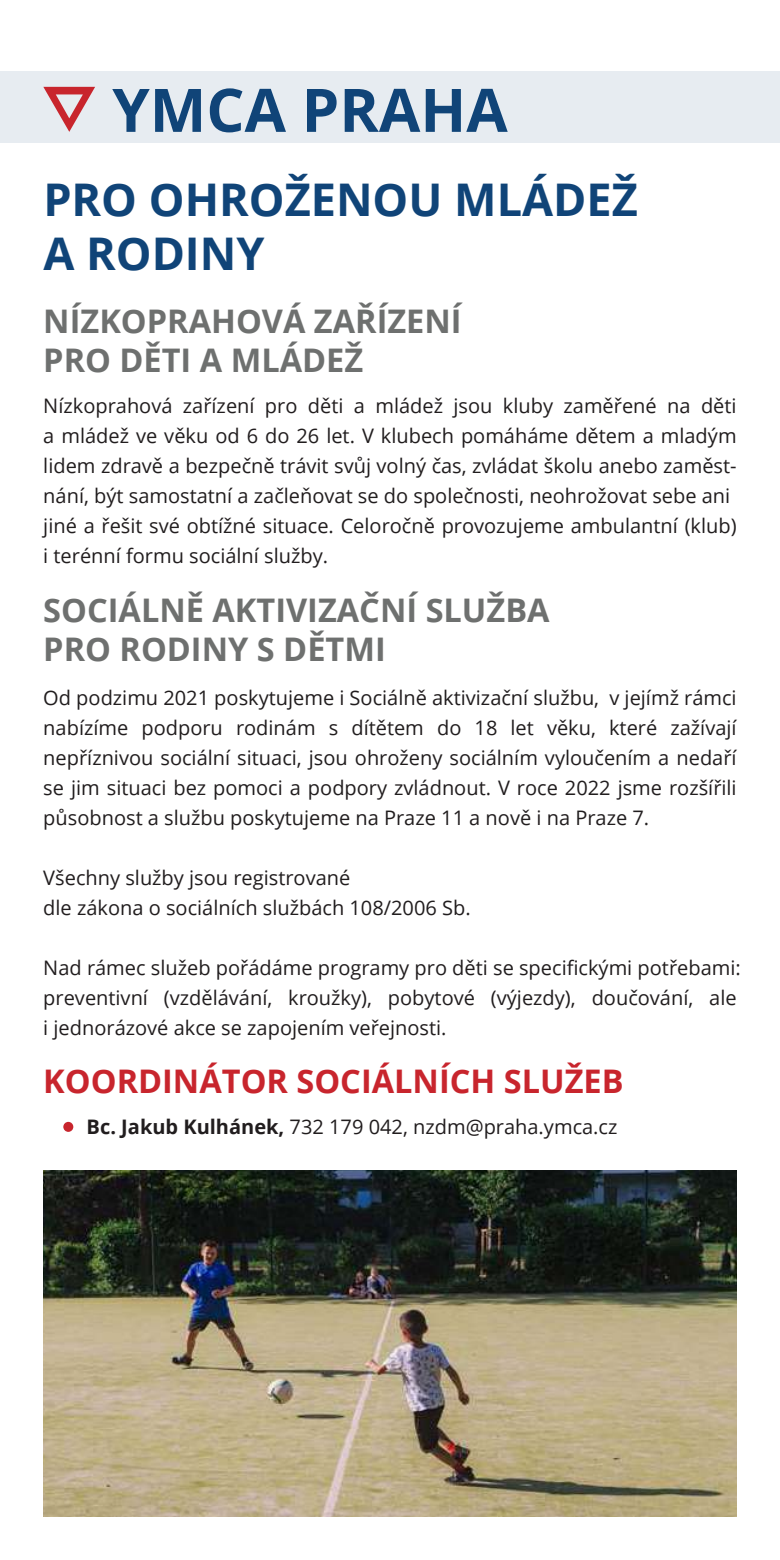
<style>
.page{position:relative;width:780px;height:1560px;background:#fff}
.page>*{position:absolute;margin:0;border:0;box-sizing:border-box;transform-origin:0 0}
.t1{font:700 60px "Open Sans";color:#104478}
.t2{font:700 45px/54px "Open Sans";color:#104478}
.t3{font:700 32.5px/39px "Open Sans";color:#6e706f}
.t4{font:700 32.5px "Open Sans";color:#c8252d}
.t5{font:20px/30px "Open Sans";color:#211d1e}
.s1{font-weight:700}
</style>
<div class="page">
<div style="left:0;top:71px;width:780px;height:71px;background:#e7ecf1"></div>
<svg style="left:43px;top:87px;width:52px;height:45px"></svg>
<div style="left:63px;top:1121px;width:10px;height:10px;background:#c8252d;border-radius:50%"></div>
<img style="left:43px;top:1170px;width:693px;height:346px">
<h1 class="t1" style="left:112px;top:68px;width:397px">YMCA PRAHA</h1>
<h2 class="t2" style="left:43px;top:172px;width:596px">PRO OHROŽENOU MLÁDEŽ<br>A RODINY</h2>
<h3 class="t3" style="left:43px;top:301px;width:420px">NÍZKOPRAHOVÁ ZAŘÍZENÍ<br>PRO DĚTI A MLÁDEŽ</h3>
<p class="t5" style="left:43px;top:390px;width:694px">Nízkoprahová zařízení pro děti a mládež jsou kluby zaměřené na děti a mládež ve věku od 6 do 26 let. V klubech pomáháme dětem a mladým lidem zdravě a bezpečně trávit svůj volný čas, zvládat školu anebo zaměst&shy;nání, být samostatní a začleňovat se do společnosti, neohrožovat sebe ani jiné a řešit své obtížné situace. Celoročně provozujeme ambulantní (klub) i terénní formu sociální služby.</p>
<h3 class="t3" style="left:43px;top:590px;width:508px">SOCIÁLNĚ AKTIVIZAČNÍ SLUŽBA<br>PRO RODINY S DĚTMI</h3>
<p class="t5" style="left:43px;top:681px;width:694px;text-align:justify">Od podzimu 2021 poskytujeme i Sociálně aktivizační službu, v jejímž rámci nabízíme podporu rodinám s dítětem do 18 let věku, které zažívají nepříznivou sociální situaci, jsou ohroženy sociálním vyloučením a nedaří se jim situaci bez pomoci a podpory zvládnout. V roce 2022 jsme rozšířili působnost a službu poskytujeme na Praze 11 a nově i na Praze 7.</p>
<p class="t5" style="left:43px;top:861px;width:429px">Všechny služby jsou registrované<br>dle zákona o sociálních službách 108/2006 Sb.</p>
<p class="t5" style="left:43px;top:951px;width:699px">Nad rámec služeb pořádáme programy pro děti se specifickými potřebami: preventivní (vzdělávání, kroužky), pobytové (výjezdy), doučování, ale i jednorázové akce se zapojením veřejnosti.</p>
<h3 class="t4" style="left:43px;top:1058px;width:581px">KOORDINÁTOR SOCIÁLNÍCH SLUŽEB</h3>
<p class="t5" style="left:87px;top:1111px;width:532px"><span class="s1">Bc. Jakub Kulhánek,</span> 732 179 042, nzdm@praha.ymca.cz</p>
</div>
